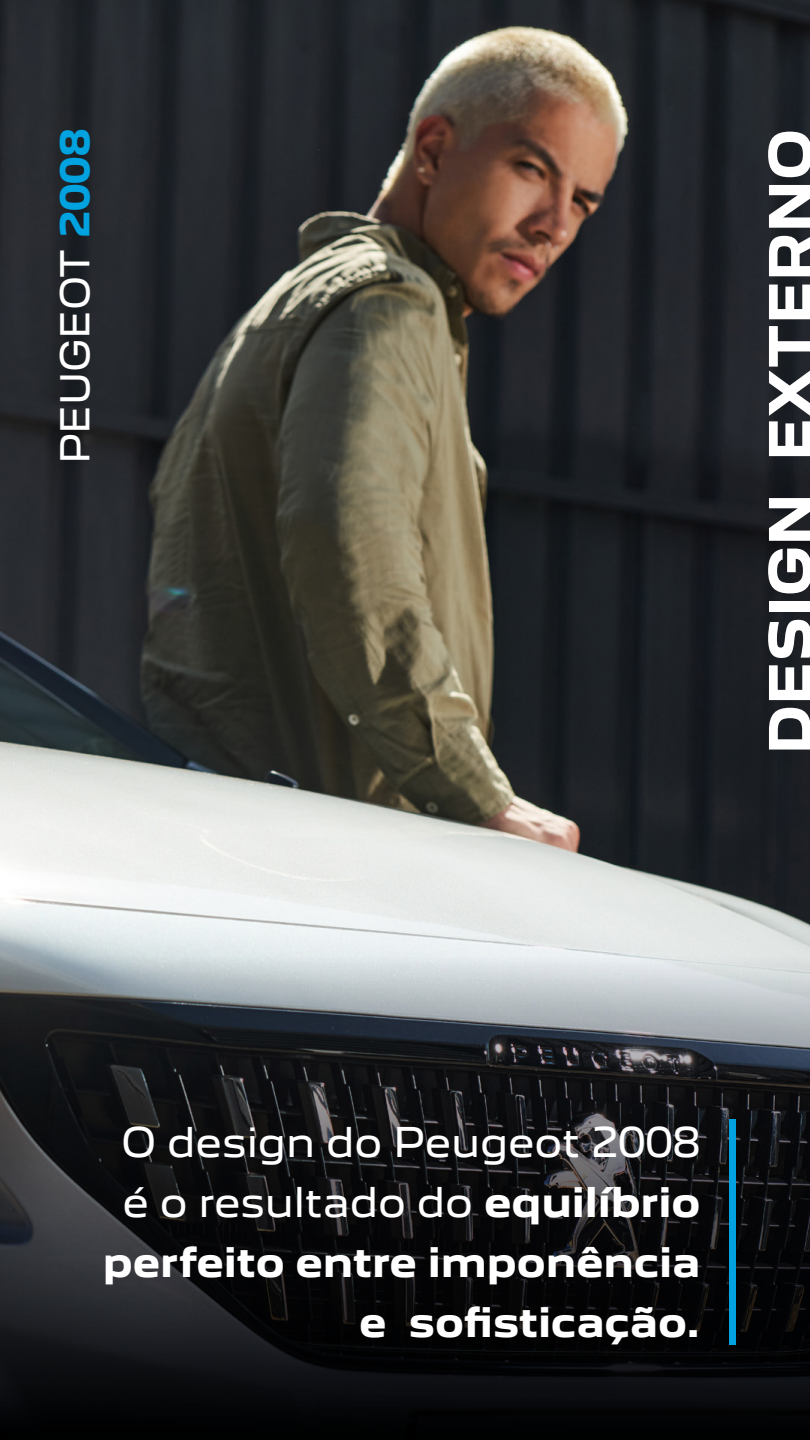
<style>
.page{position:relative;width:810px;height:1440px;background:#fff}
.page>*{position:absolute;margin:0;border:0;box-sizing:border-box;transform-origin:0 0}
.t1{font:700 52.5px "Peugeot New";letter-spacing:.005em;color:#fff}
.t2{font:700 37.5px/60px "Peugeot New";letter-spacing:-.005em;color:#fff;text-align:right}
.t3{font:36.38px "Peugeot New";color:#fff}
.s1{font-weight:700;color:#00a3e0}
.s2{font-weight:400}
</style>
<div class="page">
<img style="left:0;top:0;width:810px;height:954px">
<svg style="left:0;top:954px;width:810px;height:486px;background:#282a2d"></svg>
<div style="left:729px;top:1119px;width:7px;height:226px;background:#00a3e0"></div>
<p class="t3" style="left:45px;top:464px;width:337px;rotate:-90deg">PEUGEOT <span class="s1">2008</span></p>
<h1 class="t1" style="left:747px;top:754px;width:627px;rotate:-90deg">DESIGN EXTERNO</h1>
<p class="t2" style="left:103px;top:1109px;width:599px"><span class="s2">O design do Peugeot 2008 é o resultado do</span> equilíbrio perfeito entre imponência e sofisticação.</p>
</div>
